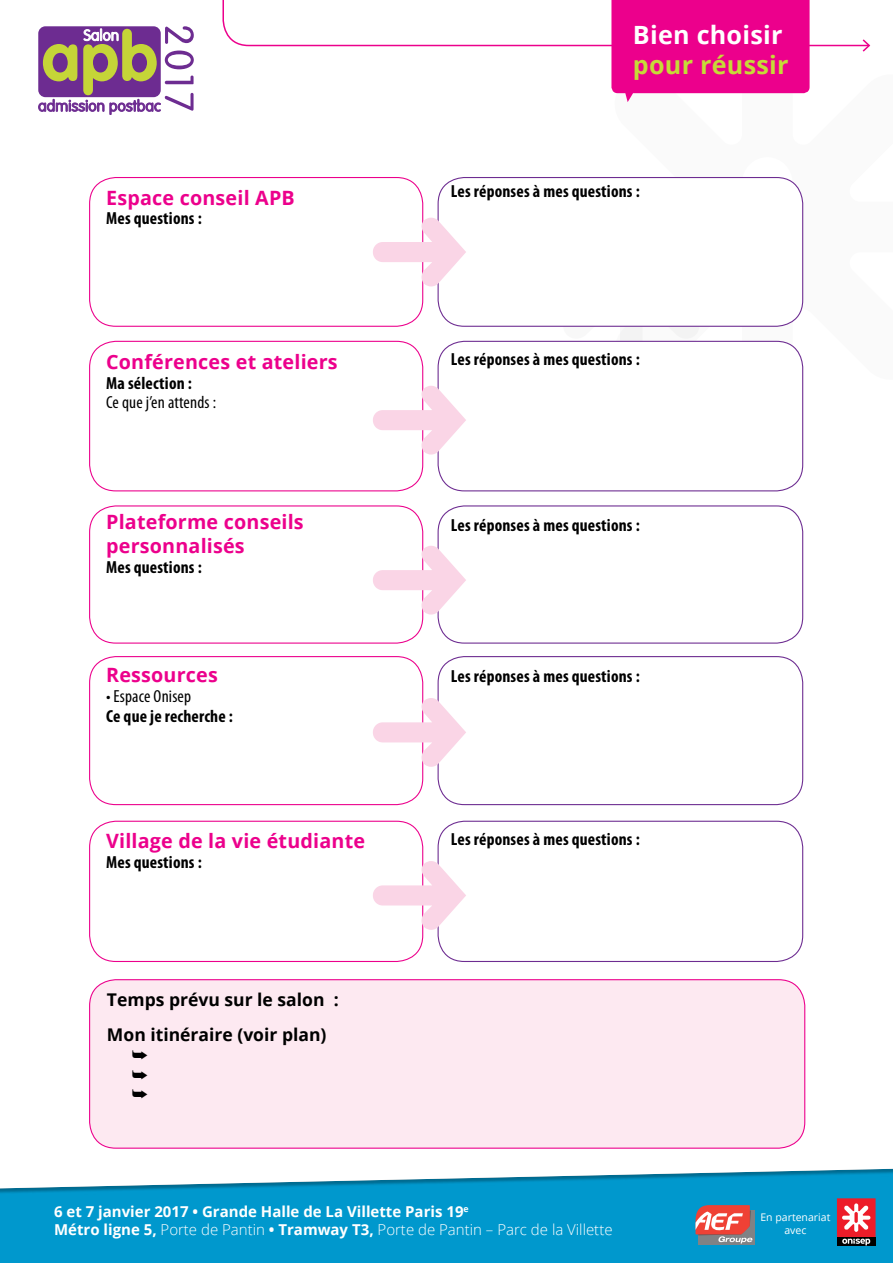
<style>
.page{position:relative;width:893px;height:1263px;background:#fff}
.page>*{position:absolute;margin:0;border:0;box-sizing:border-box;transform-origin:0 0}
.t1{font:109.2px/160.1px "Zapf Dingbats ITC";color:#fad5e6;text-align:justify}
.t2{font:700 25.2px "Open Sans";letter-spacing:.01em;color:#fff}
.t3{font:700 25.2px "Open Sans";letter-spacing:.01em;color:#c6da38}
.t4{font:700 19.65px/24.2px "Open Sans";letter-spacing:.01em;color:#ec008c}
.t5{font:700 condensed 17.55px "Myriad Pro";letter-spacing:.01em;color:#000}
.t6{font:700 17.55px/35.1px "Open Sans";color:#000}
.t7{font:condensed 17.55px "Myriad Pro";letter-spacing:.01em;color:#000}
.t8{font:17.55px/19.6px "Zapf Dingbats ITC";color:#000;text-align:justify}
.t9{font:700 15px/18px "Open Sans";color:#fff}
.t10{font:10.5px/12.6px "Open Sans";color:#fff;text-align:center}
.s1{font-weight:300}
</style>
<div class="page">
<div style="left:0;top:1168px;width:893px;height:95px;background:#000;opacity:.3"></div>
<div style="left:698px;top:1210px;width:57px;height:35px;background:#808285"></div>
<svg style="left:695px;top:1205px;width:58px;height:38px"></svg>
<div style="left:837px;top:1237px;width:38px;height:8px;background:#000"></div>
<div style="left:837px;top:1198px;width:38px;height:39px;background:#ed1c29"></div>
<svg style="left:842px;top:1203px;width:28px;height:29px"></svg>
<svg style="left:842px;top:1238px;width:28px;height:7px"></svg>
<svg style="left:38px;top:26px;width:156px;height:89px"></svg>
<svg style="left:587px;top:177px;width:217px;height:230px"></svg>
<svg style="left:222px;top:0;width:649px;height:102px"></svg>
<div style="left:438px;top:178px;width:365px;height:148px;background:#fff;border-radius:26px"></div>
<div style="left:438px;top:177px;width:365px;height:150px;border:1px solid #6d2c91;border-radius:26px"></div>
<div style="left:438px;top:341px;width:365px;height:150px;background:#fff;border-radius:26px"></div>
<div style="left:438px;top:341px;width:365px;height:150px;border:1px solid #6d2c91;border-radius:26px"></div>
<div style="left:438px;top:505px;width:365px;height:139px;border:1px solid #6d2c91;border-radius:26px"></div>
<div style="left:438px;top:656px;width:365px;height:149px;border:1px solid #6d2c91;border-radius:26px"></div>
<div style="left:438px;top:821px;width:365px;height:141px;border:1px solid #6d2c91;border-radius:26px"></div>
<div style="left:89px;top:177px;width:334px;height:150px;border:1px solid #ec008c;border-radius:26px"></div>
<div style="left:89px;top:341px;width:334px;height:150px;border:1px solid #ec008c;border-radius:26px"></div>
<div style="left:89px;top:505px;width:334px;height:139px;border:1px solid #ec008c;border-radius:26px"></div>
<div style="left:89px;top:656px;width:334px;height:149px;border:1px solid #ec008c;border-radius:26px"></div>
<div style="left:89px;top:821px;width:334px;height:141px;border:1px solid #ec008c;border-radius:26px"></div>
<div style="left:90px;top:980px;width:715px;height:168px;background:#fde9f1;border-radius:26px"></div>
<div style="left:89px;top:979px;width:716px;height:170px;border:1px solid #ec008c;border-radius:26px"></div>
<svg style="left:421px;top:860px;width:19px;height:70px"></svg>
<h2 class="t2" style="left:633px;top:17px;width:151px">Bien choisir</h2>
<h2 class="t3" style="left:633px;top:47px;width:157px">pour réussir</h2>
<p class="t4" style="left:106px;top:185px;width:190px">Espace conseil APB</p>
<p class="t5" style="left:106px;top:209px;width:97px">Mes questions :</p>
<p class="t4" style="left:106px;top:349px;width:233px">Conférences et ateliers</p>
<p class="t5" style="left:106px;top:373px;width:87px">Ma sélection :</p>
<p class="t7" style="left:106px;top:393px;width:111px">Ce que j’en attends :</p>
<p class="t4" style="left:106px;top:509px;width:199px">Plateforme conseils personnalisés</p>
<p class="t5" style="left:106px;top:557px;width:97px">Mes questions :</p>
<p class="t4" style="left:106px;top:662px;width:113px">Ressources</p>
<p class="t7" style="left:106px;top:687px;width:86px">• Espace Onisep</p>
<p class="t5" style="left:106px;top:706px;width:128px">Ce que je recherche :</p>
<p class="t5" style="left:451px;top:182px;width:191px">Les réponses à mes questions :</p>
<h1 class="t1" style="left:369px;top:173px;width:103px">➜ ➜ ➜ ➜</h1>
<p class="t5" style="left:451px;top:349px;width:191px">Les réponses à mes questions :</p>
<p class="t5" style="left:451px;top:515px;width:191px">Les réponses à mes questions :</p>
<p class="t5" style="left:451px;top:666px;width:191px">Les réponses à mes questions :</p>
<p class="t4" style="left:106px;top:828px;width:260px">Village de la vie étudiante</p>
<p class="t5" style="left:106px;top:852px;width:97px">Mes questions :</p>
<p class="t5" style="left:451px;top:830px;width:191px">Les réponses à mes questions :</p>
<p class="t6" style="left:107px;top:982px;width:233px">Temps prévu sur le salon :<br>Mon itinéraire (voir plan)</p>
<p class="t8" style="left:132px;top:1045px;width:18px">➥ ➥ ➥</p>
<p class="t9" style="left:54px;top:1202px;width:560px">6 et 7 janvier 2017 • Grande Halle de La Villette Paris 19<sup>e<br></sup>Métro ligne 5, <span class="s1">Porte de Pantin</span> • Tramway T3, <span class="s1">Porte de Pantin – Parc de la Villette</span></p>
<p class="t10" style="left:760px;top:1211px;width:71px">En partenariat avec</p>
</div>
